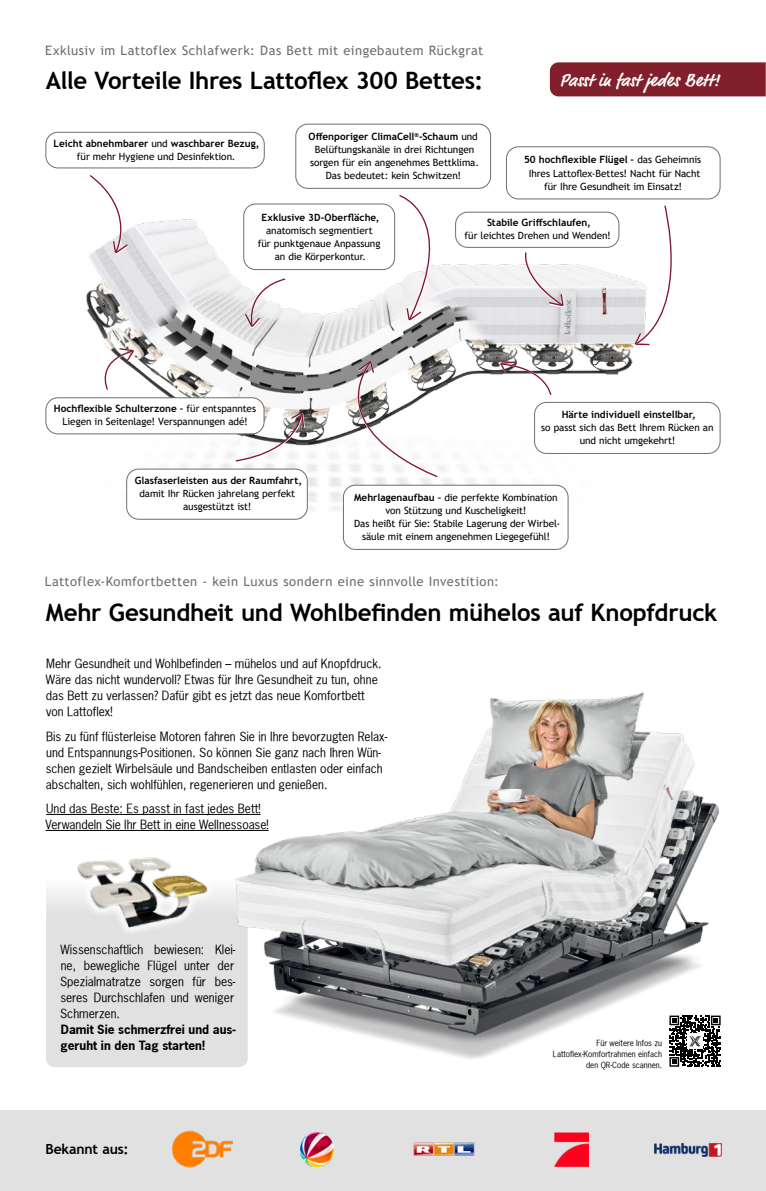
<style>
.page{position:relative;width:766px;height:1191px;background:#fff}
.page>*{position:absolute;margin:0;border:0;box-sizing:border-box;transform-origin:0 0}
.t1{font:700 24px "Trebuchet MS";letter-spacing:-.01em;color:#000}
.t2{font:700 18px "Market Pro";letter-spacing:.015em;color:#fff}
.t3{font:700 14px "Trebuchet MS";letter-spacing:-.01em;color:#000}
.t4{font:13px "Trebuchet MS";letter-spacing:.03em;color:#6f6e6f}
.t5{font:12px/16px "News Gothic";color:#000}
.t6{font:700 12px/16px "News Gothic";color:#000}
.t7{font:10px/13px "Trebuchet MS";letter-spacing:-.005em;color:#000;text-align:center}
.t8{font:700 10px/13px "Trebuchet MS";color:#000;text-align:center}
.t9{font:8px/11px "News Gothic";color:#000;text-align:right}
.s1{font-weight:400}
.s2{font-weight:700}
</style>
<div class="page">
<div style="left:0;top:1110px;width:765px;height:81px;background:#e1e1e2"></div>
<img style="left:173px;top:1131px;width:60px;height:36px">
<img style="left:413px;top:1142px;width:62px;height:14px">
<img style="left:300px;top:1133px;width:34px;height:33px">
<img style="left:554px;top:1133px;width:34px;height:33px">
<img style="left:654px;top:1143px;width:67px;height:13px">
<div style="left:46px;top:891px;width:153px;height:176px;background:#e1e1e2"></div>
<hr style="left:46px;top:814px;width:214px;height:1px;background:#000">
<hr style="left:46px;top:830px;width:222px;height:1px;background:#000">
<img style="left:199px;top:692px;width:521px;height:375px">
<div style="left:549px;top:62px;width:216px;height:34px;background:#81202b"></div>
<img style="left:51px;top:193px;width:634px;height:346px">
<div style="left:45px;top:132px;width:220px;height:36px;border:1px solid #6f6e6f;border-radius:12px"></div>
<div style="left:46px;top:398px;width:218px;height:36px;background:#fff;border-radius:12px"></div>
<div style="left:45px;top:397px;width:219px;height:37px;border:1px solid #6f6e6f;border-radius:12px"></div>
<div style="left:455px;top:212px;width:163px;height:35px;background:#fff;border-radius:12px"></div>
<div style="left:455px;top:212px;width:164px;height:36px;border:1px solid #6f6e6f;border-radius:12px"></div>
<div style="left:127px;top:469px;width:180px;height:50px;background:#fff;border-radius:12px"></div>
<div style="left:126px;top:468px;width:182px;height:52px;border:1px solid #6f6e6f;border-radius:12px"></div>
<div style="left:343px;top:485px;width:225px;height:64px;background:#fff;border-radius:12px"></div>
<div style="left:343px;top:485px;width:225px;height:65px;border:1px solid #6f6e6f;border-radius:12px"></div>
<div style="left:534px;top:402px;width:186px;height:51px;background:#fff;border-radius:12px"></div>
<div style="left:534px;top:402px;width:186px;height:52px;border:1px solid #6f6e6f;border-radius:12px"></div>
<div style="left:506px;top:147px;width:213px;height:52px;background:#fff;border-radius:12px"></div>
<div style="left:506px;top:146px;width:214px;height:53px;border:1px solid #6f6e6f;border-radius:12px"></div>
<div style="left:244px;top:204px;width:150px;height:65px;background:#fff;border-radius:12px"></div>
<div style="left:243px;top:203px;width:152px;height:67px;border:1px solid #6f6e6f;border-radius:12px"></div>
<div style="left:295px;top:124px;width:196px;height:65px;border:1px solid #6f6e6f;border-radius:12px"></div>
<svg style="left:89px;top:175px;width:45px;height:93px"></svg>
<svg style="left:244px;top:278px;width:42px;height:50px"></svg>
<svg style="left:95px;top:347px;width:40px;height:43px"></svg>
<svg style="left:398px;top:194px;width:61px;height:141px"></svg>
<svg style="left:235px;top:390px;width:70px;height:72px"></svg>
<svg style="left:323px;top:360px;width:115px;height:118px"></svg>
<svg style="left:499px;top:361px;width:53px;height:35px"></svg>
<svg style="left:633px;top:205px;width:52px;height:141px"></svg>
<svg style="left:520px;top:251px;width:44px;height:56px"></svg>
<div style="left:666px;top:1012px;width:57px;height:57px;background:#fff"></div>
<svg style="left:669px;top:1015px;width:51px;height:51px"></svg>
<img style="left:687px;top:1033px;width:15px;height:15px">
<svg style="left:67px;top:844px;width:153px;height:97px"></svg>
<img style="left:68px;top:846px;width:152px;height:96px">
<h3 class="t4" style="left:45px;top:42px;width:439px">Exklusiv im Lattoflex Schlafwerk: Das Bett mit eingebautem Rückgrat</h3>
<h1 class="t1" style="left:46px;top:65px;width:439px">Alle Vorteile Ihres Lattoflex 300 Bettes:</h1>
<p class="t8" style="left:54px;top:137px;width:207px">Leicht abnehmbarer <span class="s1">und</span> waschbarer Bezug, <span class="s1">für mehr Hygiene und Desinfektion.</span></p>
<p class="t7" style="left:308px;top:130px;width:172px"><span class="s2">Offenporiger ClimaCell</span><sup>®</sup><span class="s2">-Schaum</span> und Belüftungskanäle in drei Richtungen sorgen für ein angenehmes Bettklima.<br>Das bedeutet: kein Schwitzen!</p>
<h2 class="t2" style="left:560px;top:67px;width:161px">Passt in fast jedes Bett!</h2>
<p class="t7" style="left:524px;top:153px;width:179px"><span class="s2">50 hochflexible Flügel –</span> das Geheimnis<br>Ihres Lattoflex-Bettes! Nacht für Nacht für Ihre Gesundheit im Einsatz!</p>
<p class="t8" style="left:261px;top:211px;width:119px">Exklusive 3D-Oberfläche,</p>
<p class="t7" style="left:258px;top:224px;width:124px">anatomisch segmentiert<br>für punktgenaue Anpassung an die Körperkontur.</p>
<p class="t7" style="left:54px;top:402px;width:204px"><span class="s2">Hochflexible Schulterzone –</span> für entspanntes<br>Liegen in Seitenlage! Verspannungen adé!</p>
<p class="t8" style="left:487px;top:216px;width:105px">Stabile Griffschlaufen,</p>
<p class="t7" style="left:464px;top:229px;width:148px">für leichtes Drehen und Wenden!</p>
<p class="t8" style="left:561px;top:408px;width:135px">Härte individuell einstellbar,</p>
<p class="t7" style="left:541px;top:421px;width:174px">so passt sich das Bett Ihrem Rücken an und nicht umgekehrt!</p>
<p class="t8" style="left:135px;top:474px;width:169px">Glasfaserleisten aus der Raumfahrt,</p>
<p class="t7" style="left:139px;top:487px;width:157px">damit Ihr Rücken jahrelang perfekt ausgestützt ist!</p>
<p class="t7" style="left:354px;top:491px;width:207px"><span class="s2">Mehrlagenaufbau –</span> die perfekte Kombination von Stützung und Kuscheligkeit!<br>Das heißt für Sie: Stabile Lagerung der Wirbel&shy;säule mit einem angenehmen Liegegefühl!</p>
<h3 class="t4" style="left:45px;top:573px;width:456px">Lattoflex-Komfortbetten - kein Luxus sondern eine sinnvolle Investition:</h3>
<h1 class="t1" style="left:46px;top:598px;width:672px">Mehr Gesundheit und Wohlbefinden mühelos auf Knopfdruck</h1>
<p class="t5" style="left:46px;top:655px;width:337px">Mehr Gesundheit und Wohlbefinden – mühelos und auf Knopfdruck.<br>Wäre das nicht wundervoll? Etwas für Ihre Gesundheit zu tun, ohne das Bett zu verlassen? Dafür gibt es jetzt das neue Komfortbett von Lattoflex!</p>
<p class="t5" style="left:46px;top:728px;width:343px">Bis zu fünf flüsterleise Motoren fahren Sie in Ihre bevorzugten Relax&shy;und Entspannungs-Positionen. So können Sie ganz nach Ihren Wün&shy;schen gezielt Wirbelsäule und Bandscheiben entlasten oder einfach abschalten, sich wohlfühlen, regenerieren und genießen.</p>
<p class="t5" style="left:46px;top:800px;width:224px">Und das Beste: Es passt in fast jedes Bett!<br>Verwandeln Sie Ihr Bett in eine Wellnessoase!</p>
<p class="t5" style="left:60px;top:941px;width:177px;text-align:justify">Wissenschaftlich bewiesen: Klei&shy;ne, bewegliche Flügel unter der Spezialmatratze sorgen für bes&shy;seres Durchschlafen und weniger Schmerzen.</p>
<p class="t6" style="left:61px;top:1021px;width:177px">Damit Sie schmerzfrei und aus&shy;geruht in den Tag starten!</p>
<h3 class="t3" style="left:45px;top:1139px;width:85px">Bekannt aus:</h3>
<p class="t9" style="left:553px;top:1037px;width:111px">Für weitere Infos zu<br>Lattoflex-Komfortrahmen einfach den QR-Code scannen.</p>
</div>
